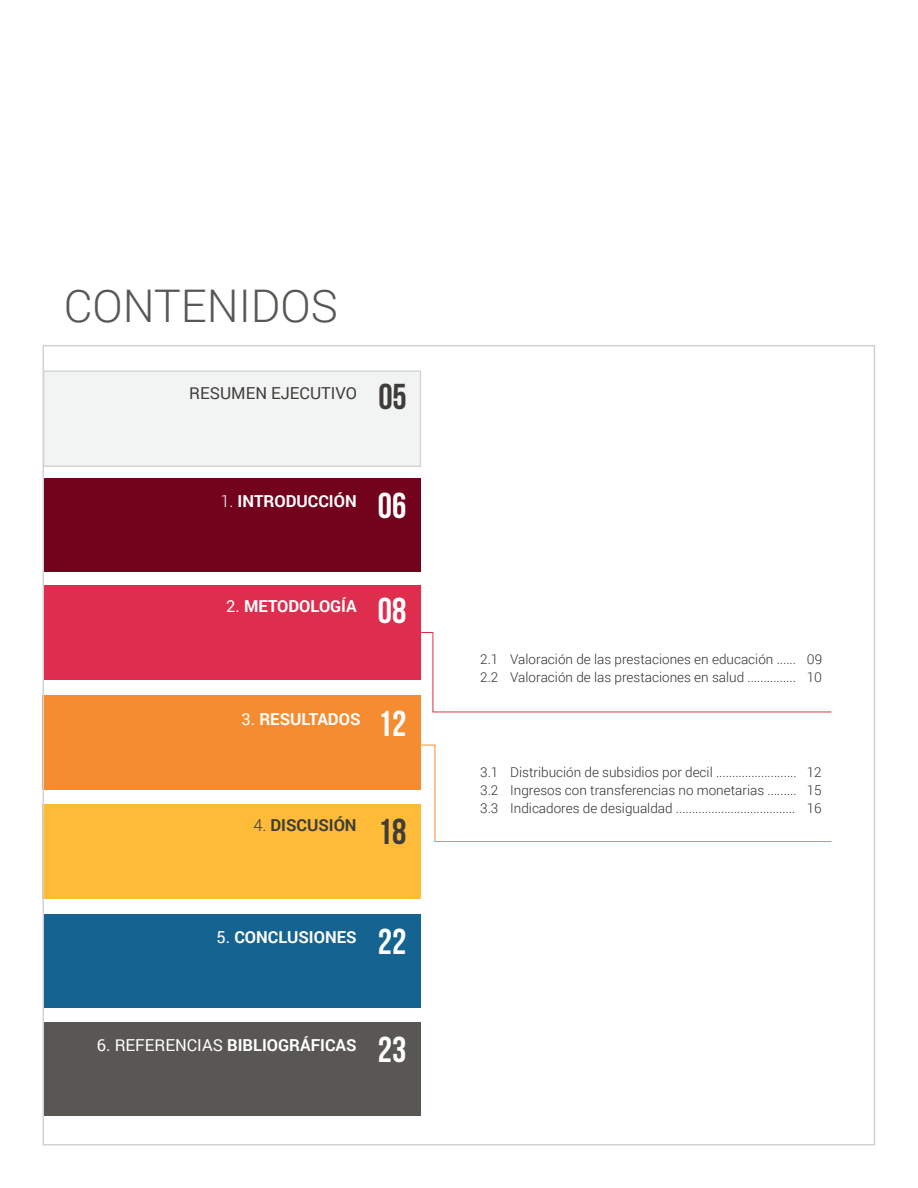
<style>
.page{position:relative;width:918px;height:1188px;background:#fff}
.page>*{position:absolute;margin:0;border:0;box-sizing:border-box;transform-origin:0 0}
.t1{font:300 45px "Roboto";color:#585754}
.t2{font:36px "Bebas Neue";color:#fff}
.t3{font:36px "Bebas Neue";color:#3e3d39}
.t4{font:700 16.5px "Roboto";color:#fff}
.t5{font:16.5px "Roboto";color:#3e3d39}
.t6{font:700 16.5px "Roboto";color:#3e3d39}
.t7{font:300 13.5px "Roboto";color:#312f30}
.s1{font-weight:300}
.s2{font-weight:400}
</style>
<div class="page">
<div style="left:43px;top:478px;width:378px;height:93px;background:#73021c"></div>
<div style="left:44px;top:585px;width:377px;height:95px;background:#df2d4d"></div>
<div style="left:43px;top:695px;width:378px;height:95px;background:#f68c32"></div>
<div style="left:43px;top:805px;width:378px;height:94px;background:#fdbb38"></div>
<div style="left:43px;top:370px;width:378px;height:97px;background:#f2f3f3;border:1px solid #d1d2d4"></div>
<div style="left:43px;top:914px;width:378px;height:93px;background:#146390"></div>
<svg style="left:421px;top:632px;width:411px;height:81px"></svg>
<svg style="left:420px;top:744px;width:412px;height:98px"></svg>
<div style="left:43px;top:1023px;width:378px;height:93px;background:#585754"></div>
<p class="t1" style="left:64px;top:275px;width:275px">CONTENIDOS</p>
<p class="t5" style="left:189px;top:381px;width:169px">RESUMEN EJECUTIVO</p>
<p class="t3" style="left:378px;top:377px;width:30px">05</p>
<p class="t4" style="left:220px;top:489px;width:138px"><span class="s1">1.</span> INTRODUCCIÓN</p>
<p class="t2" style="left:378px;top:486px;width:30px">06</p>
<p class="t4" style="left:226px;top:594px;width:132px"><span class="s2">2.</span> METODOLOGÍA</p>
<p class="t2" style="left:378px;top:590px;width:30px">08</p>
<p class="t4" style="left:242px;top:708px;width:120px"><span class="s2">3.</span> RESULTADOS</p>
<p class="t2" style="left:378px;top:704px;width:30px">12</p>
<p class="t6" style="left:253px;top:814px;width:105px"><span class="s1">4.</span> DISCUSIÓN</p>
<p class="t3" style="left:378px;top:812px;width:30px">18</p>
<p class="t4" style="left:217px;top:926px;width:142px"><span class="s2">5.</span> CONCLUSIONES</p>
<p class="t2" style="left:378px;top:922px;width:30px">22</p>
<p class="t4" style="left:97px;top:1034px;width:261px"><span class="s2">6. REFERENCIAS</span> BIBLIOGRÁFICAS</p>
<p class="t2" style="left:378px;top:1030px;width:30px">23</p>
<p class="t7" style="left:480px;top:650px;width:20px">2.1</p>
<p class="t7" style="left:480px;top:668px;width:20px">2.2</p>
<p class="t7" style="left:510px;top:650px;width:287px">Valoración de las prestaciones en educación ......</p>
<p class="t7" style="left:510px;top:668px;width:287px">Valoración de las prestaciones en salud ...............</p>
<p class="t7" style="left:807px;top:650px;width:17px">09</p>
<p class="t7" style="left:807px;top:668px;width:17px">10</p>
<p class="t7" style="left:480px;top:763px;width:20px">3.1</p>
<p class="t7" style="left:480px;top:781px;width:20px">3.2</p>
<p class="t7" style="left:480px;top:799px;width:20px">3.3</p>
<p class="t7" style="left:510px;top:763px;width:288px">Distribución de subsidios por decil .........................</p>
<p class="t7" style="left:510px;top:781px;width:288px">Ingresos con transferencias no monetarias .........</p>
<p class="t7" style="left:510px;top:799px;width:287px">Indicadores de desigualdad .....................................</p>
<p class="t7" style="left:807px;top:763px;width:16px">12</p>
<p class="t7" style="left:807px;top:781px;width:16px">15</p>
<p class="t7" style="left:807px;top:799px;width:16px">16</p>
</div>
